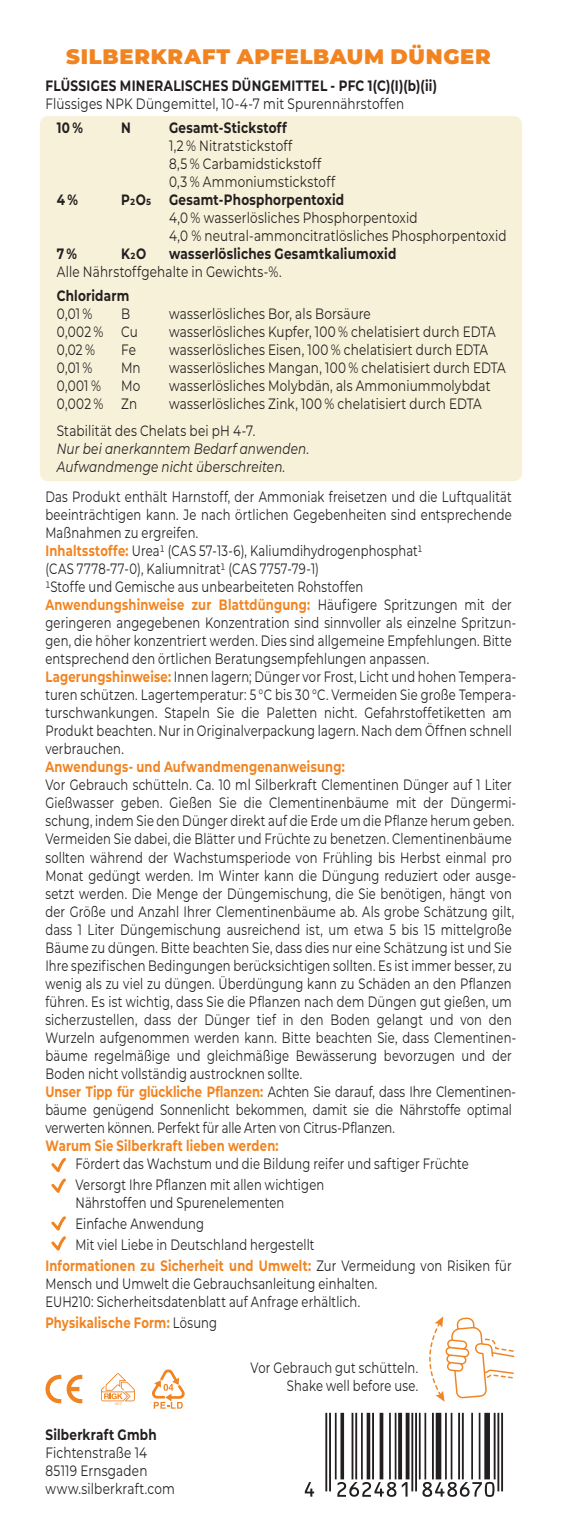
<style>
.page{position:relative;width:562px;height:1540px;background:#fff}
.page>*{position:absolute;margin:0;border:0;box-sizing:border-box;transform-origin:0 0}
.t1{font:900 21px "Montserrat";letter-spacing:.035em;color:#f18421}
.t2{font:15px/18px "Montserrat";letter-spacing:.015em;color:#231f20;scale:.77 1}
.t3{font:15px/18px "Montserrat";letter-spacing:.015em;color:#231f20;scale:.8 1}
.t4{font:700 15px "Montserrat";letter-spacing:.02em;color:#231f20;scale:.8 1}
.t5{font:700 15px "Montserrat";letter-spacing:.02em;color:#f18421;scale:.77 1}
.t6{font:italic 15px/18px "Montserrat";letter-spacing:.015em;color:#231f20;scale:.8 1}
.s1{font-weight:700;color:#f18421}
.s2{font-weight:400;color:#231f20}
</style>
<div class="page">
<svg style="left:304px;top:1412px;width:198px;height:84px"></svg>
<div style="left:40px;top:116px;width:481px;height:365px;background:#f8f1d9;border-radius:8px"></div>
<svg style="left:101px;top:1373px;width:34px;height:31px"></svg>
<svg style="left:67px;top:1374px;width:15px;height:29px"></svg>
<svg style="left:45px;top:1374px;width:16px;height:29px"></svg>
<svg style="left:152px;top:1369px;width:32px;height:39px"></svg>
<svg style="left:429px;top:1316px;width:85px;height:85px"></svg>
<svg style="left:51px;top:1157px;width:15px;height:36px"></svg>
<svg style="left:51px;top:1216px;width:15px;height:35px"></svg>
<h1 class="t1" style="left:66px;top:41px;width:426px">SILBERKRAFT APFELBAUM DÜNGER</h1>
<p class="t4" style="left:45px;top:75px;width:490px">FLÜSSIGES MINERALISCHES DÜNGEMITTEL - PFC 1(C)(I)(b)(ii)</p>
<p class="t3" style="left:45px;top:94px;width:450px">Flüssiges NPK Düngemittel, 10-4-7 mit Spurennährstoffen</p>
<p class="t4" style="left:57px;top:117px;width:34px">10 %</p>
<p class="t4" style="left:121px;top:117px;width:14px">N</p>
<p class="t4" style="left:169px;top:117px;width:148px">Gesamt-Stickstoff</p>
<p class="t3" style="left:169px;top:136px;width:209px">1,2 % Nitratstickstoff<br>8,5 % Carbamidstickstoff<br>0,3 % Ammoniumstickstoff</p>
<p class="t4" style="left:57px;top:189px;width:28px">4 %</p>
<p class="t4" style="left:121px;top:189px;width:280px">P2O5 Gesamt-Phosphorpentoxid</p>
<p class="t3" style="left:169px;top:208px;width:423px">4,0 % wasserlösliches Phosphorpentoxid<br>4,0 % neutral-ammoncitratlösliches Phosphorpentoxid</p>
<p class="t4" style="left:57px;top:243px;width:27px">7 %</p>
<p class="t4" style="left:121px;top:243px;width:33px">K2O</p>
<p class="t4" style="left:169px;top:243px;width:285px">wasserlösliches Gesamtkaliumoxid</p>
<p class="t3" style="left:57px;top:262px;width:282px">Alle Nährstoffgehalte in Gewichts-%.</p>
<p class="t4" style="left:57px;top:285px;width:92px">Chloridarm</p>
<p class="t3" style="left:57px;top:304px;width:46px">0,01 %</p>
<p class="t3" style="left:121px;top:304px;width:13px">B</p>
<p class="t3" style="left:169px;top:304px;width:253px">wasserlösliches Bor, als Borsäure</p>
<p class="t3" style="left:57px;top:322px;width:103px">0,002 % Cu</p>
<p class="t3" style="left:169px;top:322px;width:409px">wasserlösliches Kupfer, 100 % chelatisiert durch EDTA</p>
<p class="t3" style="left:57px;top:340px;width:49px">0,02 %</p>
<p class="t3" style="left:121px;top:340px;width:20px">Fe</p>
<p class="t3" style="left:169px;top:340px;width:400px">wasserlösliches Eisen, 100 % chelatisiert durch EDTA</p>
<p class="t3" style="left:57px;top:358px;width:46px">0,01 %</p>
<p class="t3" style="left:121px;top:358px;width:26px">Mn</p>
<p class="t3" style="left:169px;top:358px;width:422px">wasserlösliches Mangan, 100 % chelatisiert durch EDTA</p>
<p class="t3" style="left:57px;top:376px;width:57px">0,001 %</p>
<p class="t3" style="left:121px;top:376px;width:26px">Mo</p>
<p class="t3" style="left:169px;top:376px;width:403px">wasserlösliches Molybdän, als Ammoniummolybdat</p>
<p class="t3" style="left:57px;top:394px;width:102px">0,002 % Zn</p>
<p class="t3" style="left:57px;top:390px;width:532px;line-height:27px;text-indent:112px">wasserlösliches Zink, 100 % chelatisiert durch EDTA<br>Stabilität des Chelats bei pH 4-7.</p>
<p class="t6" style="left:57px;top:439px;width:317px">Nur bei anerkanntem Bedarf anwenden.<br>Aufwandmenge nicht überschreiten.</p>
<p class="t2" style="left:45px;top:487px;width:612px">Das Produkt enthält Harnstoff, der Ammoniak freisetzen und die Luftqualität beeinträchtigen kann. Je nach örtlichen Gegebenheiten sind entsprechende Maßnahmen zu ergreifen.<br><span class="s1">Inhaltsstoffe:</span> Urea1 (CAS 57-13-6), Kaliumdihydrogenphosphat1<br>(CAS 7778-77-0), Kaliumnitrat1 (CAS 7757-79-1)<br>1Stoffe und Gemische aus unbearbeiteten Rohstoffen<br><span class="s1">Anwendungshinweise zur Blattdüngung:</span> Häufigere Spritzungen mit der geringeren angegebenen Konzentration sind sinnvoller als einzelne Spritzun&shy;gen, die höher konzentriert werden. Dies sind allgemeine Empfehlungen. Bitte entsprechend den örtlichen Beratungsempfehlungen anpassen.<br><span class="s1">Lagerungshinweise:</span> Innen lagern; Dünger vor Frost, Licht und hohen Tempera&shy;turen schützen. Lagertemperatur: 5 °C bis 30 °C. Vermeiden Sie große Tempera&shy;turschwankungen. Stapeln Sie die Paletten nicht. Gefahrstoffetiketten am Produkt beachten. Nur in Originalverpackung lagern. Nach dem Öffnen schnell verbrauchen.</p>
<p class="t5" style="left:45px;top:756px;width:390px">Anwendungs- und Aufwandmengenanweisung:</p>
<p class="t2" style="left:45px;top:775px;width:612px">Vor Gebrauch schütteln. Ca. 10 ml Silberkraft Clementinen Dünger auf 1 Liter Gießwasser geben. Gießen Sie die Clementinenbäume mit der Düngermi&shy;schung, indem Sie den Dünger direkt auf die Erde um die Pflanze herum geben.<br>Vermeiden Sie dabei, die Blätter und Früchte zu benetzen. Clementinenbäume sollten während der Wachstumsperiode von Frühling bis Herbst einmal pro Monat gedüngt werden. Im Winter kann die Düngung reduziert oder ausge&shy;setzt werden. Die Menge der Düngemischung, die Sie benötigen, hängt von der Größe und Anzahl Ihrer Clementinenbäume ab. Als grobe Schätzung gilt, dass 1 Liter Düngemischung ausreichend ist, um etwa 5 bis 15 mittelgroße Bäume zu düngen. Bitte beachten Sie, dass dies nur eine Schätzung ist und Sie Ihre spezifischen Bedingungen berücksichtigen sollten. Es ist immer besser, zu wenig als zu viel zu düngen. Überdüngung kann zu Schäden an den Pflanzen führen. Es ist wichtig, dass Sie die Pflanzen nach dem Düngen gut gießen, um sicherzustellen, dass der Dünger tief in den Boden gelangt und von den Wurzeln aufgenommen werden kann. Bitte beachten Sie, dass Clementinen&shy;bäume regelmäßige und gleichmäßige Bewässerung bevorzugen und der Boden nicht vollständig austrocknen sollte.<br><span class="s1">Unser Tipp für glückliche Pflanzen:</span> Achten Sie darauf, dass Ihre Clementinen&shy;bäume genügend Sonnenlicht bekommen, damit sie die Nährstoffe optimal verwerten können. Perfekt für alle Arten von Citrus-Pflanzen.</p>
<p class="t5" style="left:45px;top:1134px;width:304px">Warum Sie Silberkraft lieben werden:</p>
<p class="t2" style="left:75px;top:1152px;width:512px;line-height:21px">Fördert das Wachstum und die Bildung reifer und saftiger Früchte<br>Versorgt Ihre Pflanzen mit allen wichtigen</p>
<p class="t2" style="left:75px;top:1192px;width:273px">Nährstoffen und Spurenelementen</p>
<p class="t2" style="left:75px;top:1213px;width:168px">Einfache Anwendung</p>
<p class="t2" style="left:75px;top:1234px;width:312px">Mit viel Liebe in Deutschland hergestellt</p>
<p class="t5" style="left:45px;top:1254px;width:606px">Informationen zu Sicherheit und Umwelt: <span class="s2">Zur Vermeidung von Risiken für</span></p>
<p class="t2" style="left:45px;top:1273px;width:432px">Mensch und Umwelt die Gebrauchsanleitung einhalten.<br>EUH210: Sicherheitsdatenblatt auf Anfrage erhältlich.</p>
<p class="t5" style="left:45px;top:1311px;width:224px">Physikalische Form: <span class="s2">Lösung</span></p>
<p class="t2" style="left:250px;top:1357px;width:219px;text-align:right">Vor Gebrauch gut schütteln.<br>Shake well before use.</p>
<p class="t4" style="left:45px;top:1423px;width:141px">Silberkraft Gmbh</p>
<p class="t3" style="left:45px;top:1442px;width:163px">Fichtenstraße 14<br>85119 Ernsgaden www.silberkraft.com</p>
</div>
